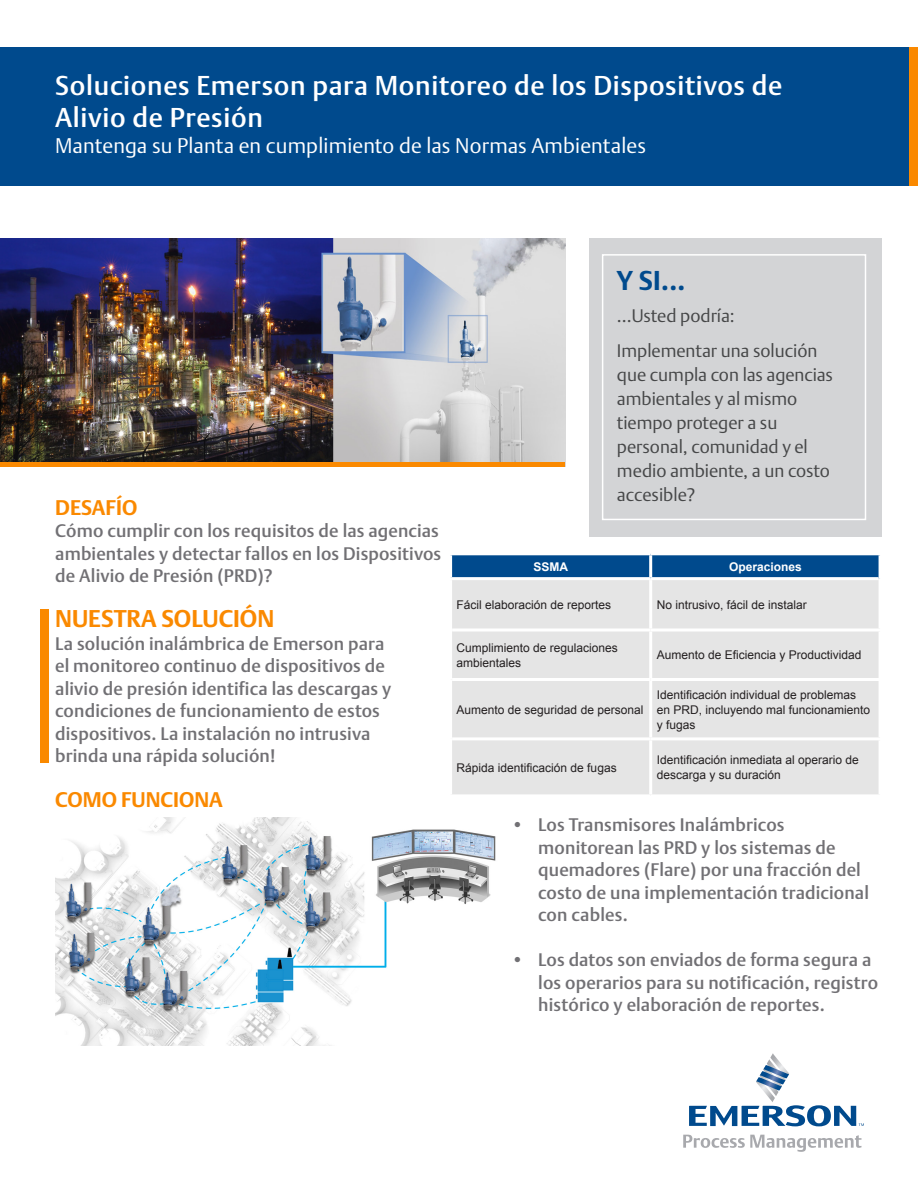
<style>
.page{position:relative;width:918px;height:1188px;background:#fff}
.page>*{position:absolute;margin:0;border:0;box-sizing:border-box;transform-origin:0 0}
.t1{font:27px/32.4px "DTL Argo T Medium";letter-spacing:.025em;color:#fff}
._03a_Sidebar_Head_Bl{font:700 27px "DTL Argo T";color:#004a8d}
.t2{font:700 24px "DTL Argo T";color:#fa8900}
.t3{font:300 21px "DTL Argo T";letter-spacing:.01em;color:#fff}
.t4{font:700 21px "DTL Argo T";color:#fa8900}
.t5{font:500 18px/22.5px "DTL Argo T";letter-spacing:.01em;color:#717074}
._03d_Sidebar_Body_Wh{font:300 18px/24px "DTL Argo T";color:#464748}
.t6{font:12px/15px "Arial";color:#231f20}
.t7{font:700 12px "Arial";color:#fff}
</style>
<div class="page">
<div style="left:0;top:47px;width:914px;height:139px;background:#004a8d"></div>
<img style="left:0;top:238px;width:565px;height:224px">
<svg style="left:689px;top:1053px;width:175px;height:73px"></svg>
<svg style="left:683px;top:1135px;width:178px;height:17px"></svg>
<div style="left:589px;top:238px;width:293px;height:299px;background:#d3d4d6"></div>
<div style="left:602px;top:254px;width:264px;height:266px;border:2px solid #fff"></div>
<hr style="left:0;top:462px;width:565px;height:4px;background:#fa8900">
<div style="left:910px;top:47px;width:8px;height:139px;background:#fa8900"></div>
<div style="left:40px;top:610px;width:9px;height:153px;background:#fa8900"></div>
<div style="left:452px;top:555px;width:427px;height:22px;background:#004a8d"></div>
<div style="left:452px;top:580px;width:427px;height:214px;background:#e5e5e5"></div>
<hr style="left:452px;top:628px;width:199px;height:4px;background:#f8f8f8">
<hr style="left:452px;top:678px;width:199px;height:3px;background:#fff">
<hr style="left:452px;top:737px;width:199px;height:3px;background:#fff">
<hr style="left:649px;top:555px;width:3px;height:22px;background:#fff">
<hr style="left:649px;top:580px;width:3px;height:48px;background:#fff">
<svg style="left:651px;top:628px;width:228px;height:4px"></svg>
<hr style="left:649px;top:632px;width:3px;height:46px;background:#fff">
<hr style="left:651px;top:678px;width:231px;height:3px;background:#fff">
<hr style="left:649px;top:681px;width:3px;height:56px;background:#fff">
<hr style="left:651px;top:737px;width:231px;height:3px;background:#fff">
<hr style="left:649px;top:740px;width:3px;height:54px;background:#fff">
<img style="left:55px;top:817px;width:441px;height:228px">
<p class="t1" style="left:55px;top:69px;width:729px">Soluciones Emerson para Monitoreo de los Dispositivos de<br>Alivio de Presión</p>
<p class="t3" style="left:55px;top:133px;width:593px">Mantenga su Planta en cumplimiento de las Normas Ambientales</p>
<p class="t4" style="left:55px;top:495px;width:84px">DESAFÍO</p>
<p class="t5" style="left:55px;top:519px;width:388px">Cómo cumplir con los requisitos de las agencias ambientales y detectar fallos en los Dispositivos de Alivio de Presión (PRD)?</p>
<p class="t2" style="left:55px;top:604px;width:221px">NUESTRA SOLUCIÓN</p>
<p class="t5" style="left:55px;top:632px;width:338px">La solución inalámbrica de Emerson para el monitoreo continuo de dispositivos de alivio de presión identifica las descargas y condiciones de funcionamiento de estos dispositivos. La instalación no intrusiva brinda una rápida solución!</p>
<p class="t4" style="left:55px;top:787px;width:169px">COMO FUNCIONA</p>
<p class="_03a_Sidebar_Head_Bl" style="left:617px;top:264px;width:70px">Y SI...</p>
<p class="_03d_Sidebar_Body_Wh" style="left:617px;top:303px;width:119px">...Usted podría:</p>
<p class="_03d_Sidebar_Body_Wh" style="left:617px;top:338px;width:218px">Implementar una solución que cumpla con las agencias ambientales y al mismo tiempo proteger a su personal, comunidad y el medio ambiente, a un costo accesible?</p>
<p class="t7" style="left:534px;top:558px;width:36px">SSMA</p>
<p class="t7" style="left:729px;top:558px;width:74px">Operaciones</p>
<p class="t6" style="left:457px;top:597px;width:156px">Fácil elaboración de reportes</p>
<p class="t6" style="left:657px;top:597px;width:152px">No intrusivo, fácil de instalar</p>
<p class="t6" style="left:457px;top:640px;width:163px">Cumplimiento de regulaciones ambientales</p>
<p class="t6" style="left:657px;top:648px;width:206px">Aumento de Eficiencia y Productividad</p>
<p class="t6" style="left:457px;top:702px;width:188px">Aumento de seguridad de personal</p>
<p class="t6" style="left:657px;top:687px;width:215px">Identificación individual de problemas en PRD, incluyendo mal funcionamiento y fugas</p>
<p class="t6" style="left:457px;top:760px;width:162px">Rápida identificación de fugas</p>
<p class="t6" style="left:657px;top:753px;width:204px">Identificación inmediata al operario de descarga y su duración</p>
<p class="t5" style="left:538px;top:814px;width:332px;text-indent:-27px">• Los Transmisores Inalámbricos monitorean las PRD y los sistemas de quemadores (Flare) por una fracción del costo de una implementación tradicional con cables.</p>
<p class="t5" style="left:538px;top:949px;width:341px;text-indent:-27px">• Los datos son enviados de forma segura a los operarios para su notificación, registro histórico y elaboración de reportes.</p>
</div>
